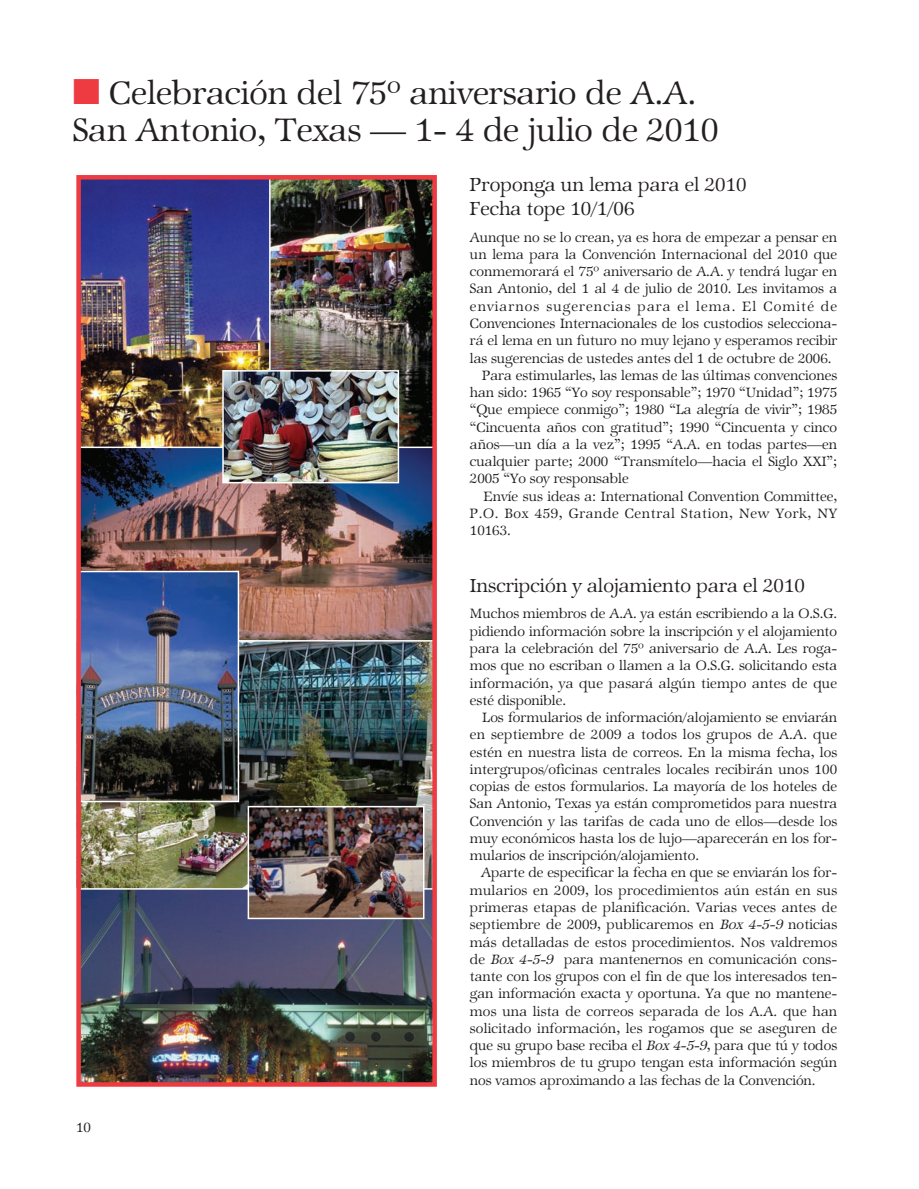
<style>
.page{position:relative;width:919px;height:1189px;background:#fff}
.page>*{position:absolute;margin:0;border:0;box-sizing:border-box;transform-origin:0 0}
.t1{font:36px/37.5px "Zapf Internatl IT Cby BT Light";color:#231f20}
.t2{font:21px/24px "Zapf Internatl IT Cby BT Light";color:#231f20}
.t3{font:15px/17.2px "Zapf Internatl IT Cby BT Light";color:#231f20;text-align:justify}
.t4{font:15px "Zapf Internatl IT Cby BT Light";letter-spacing:.04em;color:#231f20}
.t5{font:15px "Zapf Internatl IT Cby BT Light";letter-spacing:.075em;color:#231f20}
.s1{color:#ee3a41}
.s2{font-style:italic}
</style>
<div class="page">
<img style="left:76px;top:175px;width:361px;height:912px">
<h1 class="t1" style="left:73px;top:78px;width:647px"><span class="s1">■</span> Celebración del 75º aniversario de A.A.<br>San Antonio, Texas — 1- 4 de julio de 2010</h1>
<h2 class="t2" style="left:470px;top:175px;width:278px">Proponga un lema para el 2010<br>Fecha tope 10/1/06</h2>
<p class="t3" style="left:470px;top:230px;width:369px">Aunque no se lo crean, ya es hora de empezar a pensar en</p>
<p class="t3" style="left:470px;top:247px;width:369px">un lema para la Convención Internacional del 2010 que</p>
<p class="t3" style="left:470px;top:264px;width:369px">conmemorará el 75º aniversario de A.A. y tendrá lugar en</p>
<p class="t3" style="left:470px;top:282px;width:369px">San Antonio, del 1 al 4 de julio de 2010. Les invitamos a</p>
<p class="t5" style="left:470px;top:300px;width:369px">enviarnos sugerencias para el lema. El Comité de</p>
<p class="t3" style="left:470px;top:316px;width:369px">Convenciones Internacionales de los custodios selecciona-</p>
<p class="t3" style="left:470px;top:333px;width:369px">rá el lema en un futuro no muy lejano y esperamos recibir</p>
<p class="t3" style="left:470px;top:351px;width:363px">las sugerencias de ustedes antes del 1 de octubre de 2006.</p>
<p class="t3" style="left:482px;top:368px;width:356px">Para estimularles, las lemas de las últimas convenciones</p>
<p class="t3" style="left:470px;top:385px;width:369px">han sido: 1965 “Yo soy responsable”; 1970 “Unidad”; 1975</p>
<p class="t3" style="left:470px;top:402px;width:369px">“Que empiece conmigo”; 1980 “La alegría de vivir”; 1985</p>
<p class="t3" style="left:470px;top:420px;width:369px">“Cincuenta años con gratitud”; 1990 “Cincuenta y cinco</p>
<p class="t3" style="left:470px;top:437px;width:369px">años—un día a la vez”; 1995 “A.A. en todas partes—en</p>
<p class="t3" style="left:470px;top:454px;width:369px">cualquier parte; 2000 “Transmítelo—hacia el Siglo XXI”;</p>
<p class="t3" style="left:470px;top:471px;width:160px">2005 “Yo soy responsable</p>
<p class="t3" style="left:484px;top:489px;width:355px">Envíe sus ideas a: International Convention Committee,</p>
<p class="t4" style="left:470px;top:507px;width:369px">P.O. Box 459, Grande Central Station, New York, NY</p>
<p class="t3" style="left:470px;top:523px;width:43px">10163.</p>
<p class="t3" style="left:76px;top:1120px;width:16px">10</p>
<h2 class="t2" style="left:470px;top:576px;width:336px">Inscripción y alojamiento para el 2010</h2>
<p class="t3" style="left:470px;top:606px;width:369px">Muchos miembros de A.A. ya están escribiendo a la O.S.G. pidiendo información sobre la inscripción y el alojamiento para la celebración del 75º aniversario de A.A. Les roga&shy;mos que no escriban o llamen a la O.S.G. solicitando esta información, ya que pasará algún tiempo antes de que esté disponible.</p>
<p class="t3" style="left:470px;top:710px;width:369px;text-indent:13px">Los formularios de información/alojamiento se enviarán en septiembre de 2009 a todos los grupos de A.A. que estén en nuestra lista de correos. En la misma fecha, los intergrupos/oficinas centrales locales recibirán unos 100 copias de estos formularios. La mayoría de los hoteles de San Antonio, Texas ya están comprometidos para nuestra Convención y las tarifas de cada uno de ellos—desde los muy económicos hasta los de lujo—aparecerán en los for&shy;mularios de inscripción/alojamiento.</p>
<p class="t3" style="left:470px;top:865px;width:369px;text-indent:11px">Aparte de especificar la fecha en que se enviarán los for&shy;mularios en 2009, los procedimientos aún están en sus primeras etapas de planificación. Varias veces antes de septiembre de 2009, publicaremos en <span class="s2">Box 4-5-9</span> noticias más detalladas de estos procedimientos. Nos valdremos de <span class="s2">Box 4-5-9</span> para mantenernos en comunicación cons&shy;tante con los grupos con el fin de que los interesados ten&shy;gan información exacta y oportuna. Ya que no mantene&shy;mos una lista de correos separada de los A.A. que han solicitado información, les rogamos que se aseguren de que su grupo base reciba el <span class="s2">Box 4-5-9</span>, para que tú y todos los miembros de tu grupo tengan esta información según nos vamos aproximando a las fechas de la Convención.</p>
</div>
